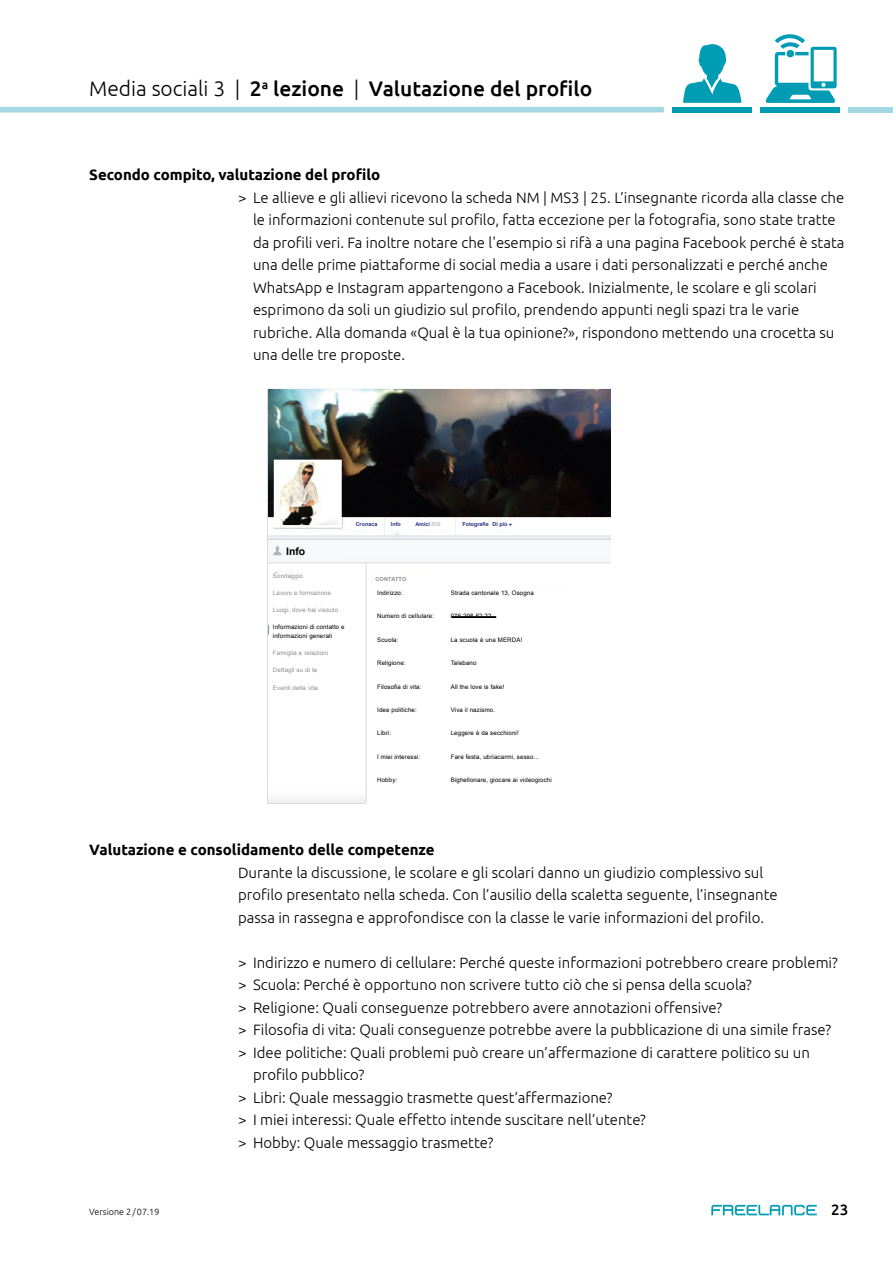
<style>
.page{position:relative;width:893px;height:1263px;background:#fff}
.page>*{position:absolute;margin:0;border:0;box-sizing:border-box;transform-origin:0 0}
.t1{font:500 21px "Ubuntu";color:#000}
.t2{font:300 15px/22.5px "Ubuntu";color:#000}
.t3{font:700 15px "Ubuntu";color:#000}
.t4{font:500 15px "Ubuntu";color:#000}
.t5{font:700 10.5px "Arial";color:#000}
.t6{font:300 9px "Ubuntu";color:#000}
.t7{font:6.15px/8.6px "Arial";letter-spacing:.02em;color:#000}
.t8{font:6.15px "Arial";letter-spacing:.02em;color:#8e8e8d}
.t9{font:700 5.55px "Arial";letter-spacing:.03em;color:#8e8e8d}
.t10{font:700 5.4px "Arial";color:#283583}
.s1{font-weight:300}
.s2{font-weight:400;color:#aaa}
</style>
<div class="page">
<div style="left:760px;top:107px;width:80px;height:5px;background:#009cb4"></div>
<svg style="left:766px;top:34px;width:71px;height:69px"></svg>
<div style="left:672px;top:107px;width:80px;height:6px;background:#009cb4"></div>
<svg style="left:683px;top:44px;width:58px;height:59px"></svg>
<div style="left:0;top:107px;width:664px;height:5px;background:#a3d8e2"></div>
<div style="left:848px;top:107px;width:45px;height:5px;background:#a3d8e2"></div>
<svg style="left:711px;top:1205px;width:106px;height:10px"></svg>
<img style="left:268px;top:517px;width:342px;height:252px">
<img style="left:268px;top:389px;width:342px;height:128px">
<img style="left:277px;top:463px;width:62px;height:61px">
<div style="left:274px;top:460px;width:68px;height:67px;border:2px solid #fff"></div>
<div style="left:356px;top:522px;width:23px;height:8px;background:#fff"></div>
<div style="left:462px;top:522px;width:36px;height:10px;background:#fff"></div>
<div style="left:492px;top:522px;width:21px;height:8px;background:#fff"></div>
<div style="left:391px;top:522px;width:33px;height:8px;background:#fff"></div>
<div style="left:415px;top:522px;width:38px;height:8px;background:#fff"></div>
<img style="left:284px;top:544px;width:55px;height:15px">
<div style="left:375px;top:577px;width:82px;height:7px;background:#fff"></div>
<div style="left:367px;top:587px;width:243px;height:216px;background:#fff"></div>
<div style="left:273px;top:573px;width:88px;height:166px;background:#fff"></div>
<hr style="left:451px;top:616px;width:45px;height:2px;background:#000">
<hr style="left:366px;top:563px;width:1px;height:240px;background:#dadada">
<h1 class="t1" style="left:89px;top:75px;width:505px"><span class="s1">Media sociali 3 |</span> 2<sup>a</sup> lezione <span class="s1">|</span> Valutazione del profilo</h1>
<p class="t3" style="left:89px;top:166px;width:292px">Secondo compito, valutazione del profilo</p>
<p class="t2" style="left:253px;top:186px;width:593px;text-indent:-15px">&gt; Le allieve e gli allievi ricevono la scheda NM | MS3 | 25. L’insegnante ricorda alla classe che le informazioni contenute sul profilo, fatta eccezione per la fotografia, sono state tratte da profili veri. Fa inoltre notare che l'esempio si rifà a una pagina Facebook perché è stata una delle prime piattaforme di social media a usare i dati personalizzati e perché anche WhatsApp e Instagram appartengono a Facebook. Inizialmente, le scolare e gli scolari esprimono da soli un giudizio sul profilo, prendendo appunti negli spazi tra le varie rubriche. Alla domanda «Qual è la tua opinione?», rispondono mettendo una crocetta su una delle tre proposte.</p>
<p class="t5" style="left:286px;top:544px;width:21px">Info</p>
<p class="t8" style="left:273px;top:571px;width:32px">Sondaggio</p>
<p class="t8" style="left:273px;top:589px;width:60px">Lavoro e formazione</p>
<p class="t8" style="left:273px;top:606px;width:67px">Luogi, dove hai vissuto</p>
<p class="t7" style="left:273px;top:623px;width:73px">Informazioni di contatto e informazioni generali</p>
<p class="t8" style="left:273px;top:649px;width:57px">Famiglia e relazioni</p>
<p class="t8" style="left:273px;top:666px;width:46px">Dettagli su di te</p>
<p class="t8" style="left:273px;top:683px;width:47px">Eventi della vita</p>
<p class="t10" style="left:356px;top:521px;width:23px">Cronaca</p>
<p class="t10" style="left:391px;top:521px;width:11px">Info</p>
<p class="t10" style="left:415px;top:521px;width:27px">Amici <span class="s2">859</span></p>
<p class="t10" style="left:462px;top:521px;width:47px">Fotografie Di più</p>
<p class="t9" style="left:375px;top:576px;width:32px">CONTATTO</p>
<p class="t7" style="left:377px;top:589px;width:27px">Indirizzo:</p>
<p class="t7" style="left:377px;top:612px;width:58px">Numero di cellulare:</p>
<p class="t7" style="left:377px;top:635px;width:23px">Scuola:</p>
<p class="t7" style="left:377px;top:659px;width:30px">Religione:</p>
<p class="t7" style="left:377px;top:682px;width:46px">Filosofia di vita:</p>
<p class="t7" style="left:377px;top:705px;width:41px">Idee politiche:</p>
<p class="t7" style="left:377px;top:729px;width:15px">Libri:</p>
<p class="t7" style="left:377px;top:752px;width:44px">I miei interessi:</p>
<p class="t7" style="left:377px;top:776px;width:22px">Hobby:</p>
<p class="t7" style="left:451px;top:589px;width:85px">Strada cantonale 13, Osogna</p>
<p class="t7" style="left:451px;top:612px;width:42px">076 298 52 22</p>
<p class="t7" style="left:451px;top:635px;width:73px">La scuola è una MERDA!</p>
<p class="t7" style="left:451px;top:659px;width:27px">Talebano</p>
<p class="t7" style="left:451px;top:682px;width:55px">All the love is fake!</p>
<p class="t7" style="left:451px;top:705px;width:46px">Viva il nazismo.</p>
<p class="t7" style="left:451px;top:729px;width:69px">Leggere è da secchioni!</p>
<p class="t7" style="left:451px;top:752px;width:90px">Fare festa, ubriacarmi, sesso...</p>
<p class="t7" style="left:451px;top:776px;width:102px">Bighellonare, giocare ai videogiochi</p>
<p class="t3" style="left:89px;top:841px;width:347px">Valutazione e consolidamento delle competenze</p>
<p class="t2" style="left:238px;top:861px;width:541px">Durante la discussione, le scolare e gli scolari danno un giudizio complessivo sul profilo presentato nella scheda. Con l’ausilio della scaletta seguente, l’insegnante passa in rassegna e approfondisce con la classe le varie informazioni del profilo.</p>
<p class="t2" style="left:238px;top:951px;width:601px">&gt; Indirizzo e numero di cellulare: Perché queste informazioni potrebbero creare problemi?</p>
<p class="t2" style="left:238px;top:973px;width:515px">&gt; Scuola: Perché è opportuno non scrivere tutto ciò che si pensa della scuola?</p>
<p class="t2" style="left:238px;top:996px;width:486px">&gt; Religione: Quali conseguenze potrebbero avere annotazioni offensive?</p>
<p class="t2" style="left:238px;top:1018px;width:594px">&gt; Filosofia di vita: Quali conseguenze potrebbe avere la pubblicazione di una simile frase?</p>
<p class="t2" style="left:238px;top:1041px;width:573px">&gt; Idee politiche: Quali problemi può creare un’affermazione di carattere politico su un</p>
<p class="t2" style="left:253px;top:1063px;width:113px">profilo pubblico?</p>
<p class="t2" style="left:238px;top:1086px;width:376px">&gt; Libri: Quale messaggio trasmette quest‘affermazione?</p>
<p class="t2" style="left:238px;top:1108px;width:409px">&gt; I miei interessi: Quale effetto intende suscitare nell’utente?</p>
<p class="t2" style="left:238px;top:1131px;width:257px">&gt; Hobby: Quale messaggio trasmette?</p>
<p class="t6" style="left:89px;top:1206px;width:72px">Versione 2/07.19</p>
<p class="t4" style="left:831px;top:1200px;width:19px">23</p>
</div>
